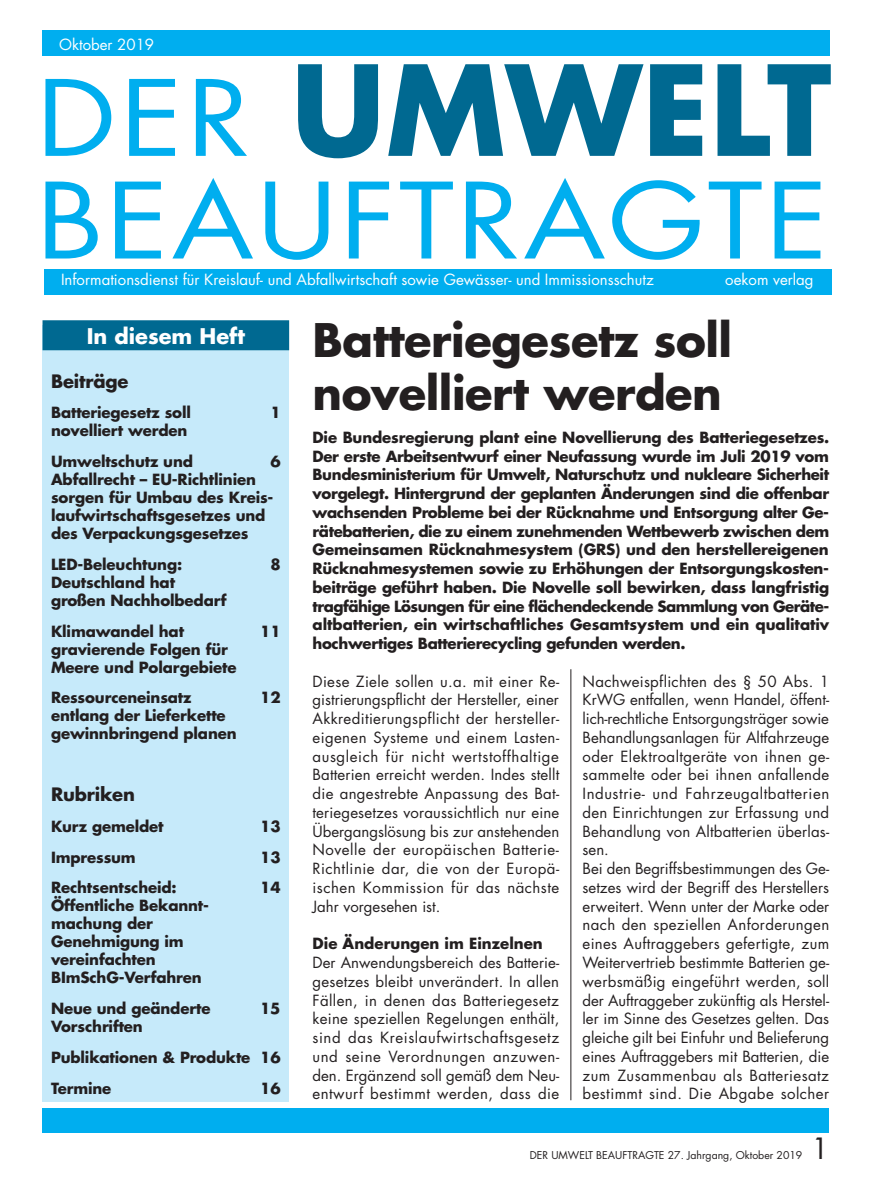
<style>
.page{position:relative;width:893px;height:1191px;background:#fff}
.page>*{position:absolute;margin:0;border:0;box-sizing:border-box;transform-origin:0 0}
.t1{font:700 121.5px "Futura";letter-spacing:.005em;color:#006991}
.t2{font:102px "Futura";letter-spacing:.025em;color:#00aeef;scale:1.15 1}
._06_Head_S_1{font:700 45px/52.5px "Futura";letter-spacing:-.01em;color:#231f20}
.t3{font:28.5px "Futura";color:#231f20}
.t4{font:700 21px "Futura";color:#fff}
._071_Inhaltsverzeich{font:700 18px "Futura";letter-spacing:-.01em;color:#231f20}
._07_Inhaltsverzeichn{font:700 18px "Futura";letter-spacing:-.01em;color:#231f20}
._01_Fließtext{font:15px/18.8px "Futura";letter-spacing:.03em;color:#231f20;text-align:justify}
._05_Vorspann{font:700 15px/18.8px "Futura";letter-spacing:-.025em;color:#231f20;text-align:justify}
._07_Inhaltsverzeichn-2{font:700 15px/18px "Futura";letter-spacing:-.01em;color:#231f20}
.t5{font:15px "Futura";color:#fff}
._03_Zü{font:700 15px "Futura";color:#231f20}
.t6{font:10.5px "Futura";color:#231f20}
.s1{font-weight:400;font-size:102px;color:#00aeef}
</style>
<div class="page">
<div style="left:43px;top:325px;width:246px;height:776px;background:#c6eafa"></div>
<div style="left:43px;top:320px;width:246px;height:30px;background:#006991"></div>
<div style="left:43px;top:1108px;width:786px;height:25px;background:#00aeef"></div>
<div style="left:44px;top:269px;width:787px;height:25px;background:#00aeef"></div>
<hr style="left:571px;top:669px;width:1px;height:431px;background:#231f20">
<div style="left:42px;top:30px;width:787px;height:25px;background:#00aeef"></div>
<p class="t5" style="left:59px;top:35px;width:97px">Oktober 2019</p>
<p class="t1" style="left:37px;top:29px;width:796px"><span class="s1">DER</span> UMWELT</p>
<p class="t2" style="left:37px;top:156px;width:690px">BEAUFTRAGTE</p>
<p class="t5" style="left:61px;top:270px;width:594px">Informationsdienst für Kreislauf- und Abfallwirtschaft sowie Gewässer- und Immissionsschutz</p>
<p class="t5" style="left:725px;top:270px;width:90px">oekom verlag</p>
<p class="t4" style="left:87px;top:322px;width:160px">In diesem Heft</p>
<p class="_071_Inhaltsverzeich" style="left:51px;top:369px;width:79px">Beiträge</p>
<p class="_07_Inhaltsverzeichn-2" style="left:51px;top:403px;width:141px">Batteriegesetz soll</p>
<p class="_07_Inhaltsverzeichn-2" style="left:270px;top:403px;width:12px">1</p>
<p class="_07_Inhaltsverzeichn-2" style="left:51px;top:421px;width:138px">novelliert werden</p>
<p class="_07_Inhaltsverzeichn-2" style="left:51px;top:452px;width:143px">Umweltschutz und</p>
<p class="_07_Inhaltsverzeichn-2" style="left:270px;top:452px;width:12px">6</p>
<p class="_07_Inhaltsverzeichn-2" style="left:51px;top:470px;width:224px">Abfallrecht – EU-Richtlinien sorgen für Umbau des Kreis&shy;laufwirtschaftsgesetzes und des Verpackungsgesetzes</p>
<p class="_07_Inhaltsverzeichn-2" style="left:51px;top:555px;width:133px">LED-Beleuchtung:</p>
<p class="_07_Inhaltsverzeichn-2" style="left:270px;top:555px;width:12px">8</p>
<p class="_07_Inhaltsverzeichn-2" style="left:51px;top:573px;width:177px">Deutschland hat großen Nachholbedarf</p>
<p class="_07_Inhaltsverzeichn-2" style="left:51px;top:622px;width:135px">Klimawandel hat</p>
<p class="_07_Inhaltsverzeichn-2" style="left:260px;top:622px;width:22px">11</p>
<p class="_07_Inhaltsverzeichn-2" style="left:51px;top:640px;width:187px">gravierende Folgen für<br>Meere und Polargebiete</p>
<p class="_07_Inhaltsverzeichn-2" style="left:51px;top:688px;width:142px">Ressourceneinsatz</p>
<p class="_07_Inhaltsverzeichn-2" style="left:260px;top:688px;width:22px">12</p>
<p class="_07_Inhaltsverzeichn-2" style="left:51px;top:706px;width:187px">entlang der Lieferkette gewinnbringend planen</p>
<p class="_07_Inhaltsverzeichn" style="left:51px;top:782px;width:85px">Rubriken</p>
<p class="_07_Inhaltsverzeichn-2" style="left:51px;top:817px;width:114px">Kurz gemeldet</p>
<p class="_07_Inhaltsverzeichn-2" style="left:260px;top:817px;width:22px">13</p>
<p class="_07_Inhaltsverzeichn-2" style="left:51px;top:847px;width:86px">Impressum</p>
<p class="_07_Inhaltsverzeichn-2" style="left:260px;top:847px;width:22px">13</p>
<p class="_07_Inhaltsverzeichn-2" style="left:51px;top:878px;width:127px">Rechtsentscheid:</p>
<p class="_07_Inhaltsverzeichn-2" style="left:260px;top:878px;width:22px">14</p>
<p class="_07_Inhaltsverzeichn-2" style="left:51px;top:896px;width:155px">Öffentliche Bekannt--- machung der<br>Genehmigung im vereinfachten<br>BImSchG-Verfahren</p>
<p class="_07_Inhaltsverzeichn-2" style="left:51px;top:999px;width:161px">Neue und geänderte</p>
<p class="_07_Inhaltsverzeichn-2" style="left:260px;top:999px;width:22px">15</p>
<p class="_07_Inhaltsverzeichn-2" style="left:51px;top:1017px;width:93px">Vorschriften</p>
<p class="_07_Inhaltsverzeichn-2" style="left:51px;top:1048px;width:231px">Publikationen &amp; Produkte 16</p>
<p class="_07_Inhaltsverzeichn-2" style="left:51px;top:1078px;width:62px">Termine</p>
<p class="_07_Inhaltsverzeichn-2" style="left:260px;top:1078px;width:22px">16</p>
<p class="_06_Head_S_1" style="left:313px;top:313px;width:421px">Batteriegesetz soll novelliert werden</p>
<p class="_05_Vorspann" style="left:313px;top:427px;width:518px">Die Bundesregierung plant eine Novellierung des Batteriegesetzes.<br>Der erste Arbeitsentwurf einer Neufassung wurde im Juli 2019 vom Bundesministerium für Umwelt, Naturschutz und nukleare Sicherheit vorgelegt. Hintergrund der geplanten Änderungen sind die offenbar wachsenden Probleme bei der Rücknahme und Entsorgung alter Ge&shy;rätebatterien, die zu einem zunehmenden Wettbewerb zwischen dem Gemeinsamen Rücknahmesystem (GRS) und den herstellereigenen Rücknahmesystemen sowie zu Erhöhungen der Entsorgungskosten&shy;beiträge geführt haben. Die Novelle soll bewirken, dass langfristig tragfähige Lösungen für eine flächendeckende Sammlung von Geräte&shy;altbatterien, ein wirtschaftliches Gesamtsystem und ein qualitativ hochwertiges Batterierecycling gefunden werden.</p>
<p class="_01_Fließtext" style="left:313px;top:672px;width:248px">Diese Ziele sollen u.a. mit einer Re&shy;gistrierungspflicht der Hersteller, einer Akkreditierungspflicht der hersteller&shy;eigenen Systeme und einem Lasten&shy;ausgleich für nicht wertstoffhaltige Batterien erreicht werden. Indes stellt die angestrebte Anpassung des Bat&shy;teriegesetzes voraussichtlich nur eine Übergangslösung bis zur anstehenden Novelle der europäischen Batterie-Richtlinie dar, die von der Europä&shy;ischen Kommission für das nächste Jahr vorgesehen ist.</p>
<p class="_03_Zü" style="left:313px;top:933px;width:232px">Die Änderungen im Einzelnen</p>
<p class="_01_Fließtext" style="left:313px;top:953px;width:248px">Der Anwendungsbereich des Batterie&shy;gesetzes bleibt unverändert. In allen Fällen, in denen das Batteriegesetz keine speziellen Regelungen enthält, sind das Kreislaufwirtschaftsgesetz und seine Verordnungen anzuwen&shy;den. Ergänzend soll gemäß dem Neu&shy;entwurf bestimmt werden, dass die</p>
<p class="_01_Fließtext" style="left:583px;top:672px;width:248px">Nachweispflichten des § 50 Abs. 1<br>KrWG entfallen, wenn Handel, öffent&shy;lich-rechtliche Entsorgungsträger sowie Behandlungsanlagen für Altfahrzeuge oder Elektroaltgeräte von ihnen ge&shy;sammelte oder bei ihnen anfallende Industrie- und Fahrzeugaltbatterien den Einrichtungen zur Erfassung und Behandlung von Altbatterien überlas&shy;sen.</p>
<p class="_01_Fließtext" style="left:583px;top:859px;width:248px">Bei den Begriffsbestimmungen des Ge&shy;setzes wird der Begriff des Herstellers erweitert. Wenn unter der Marke oder nach den speziellen Anforderungen eines Auftraggebers gefertigte, zum Weitervertrieb bestimmte Batterien ge&shy;werbsmäßig eingeführt werden, soll der Auftraggeber zukünftig als Herstel&shy;ler im Sinne des Gesetzes gelten. Das gleiche gilt bei Einfuhr und Belieferung eines Auftraggebers mit Batterien, die zum Zusammenbau als Batteriesatz bestimmt sind. Die Abgabe solcher</p>
<p class="t6" style="left:530px;top:1148px;width:274px">DER UMWELT BEAUFTRAGTE 27. Jahrgang, Oktober 2019</p>
<p class="t3" style="left:812px;top:1130px;width:19px">1</p>
</div>
